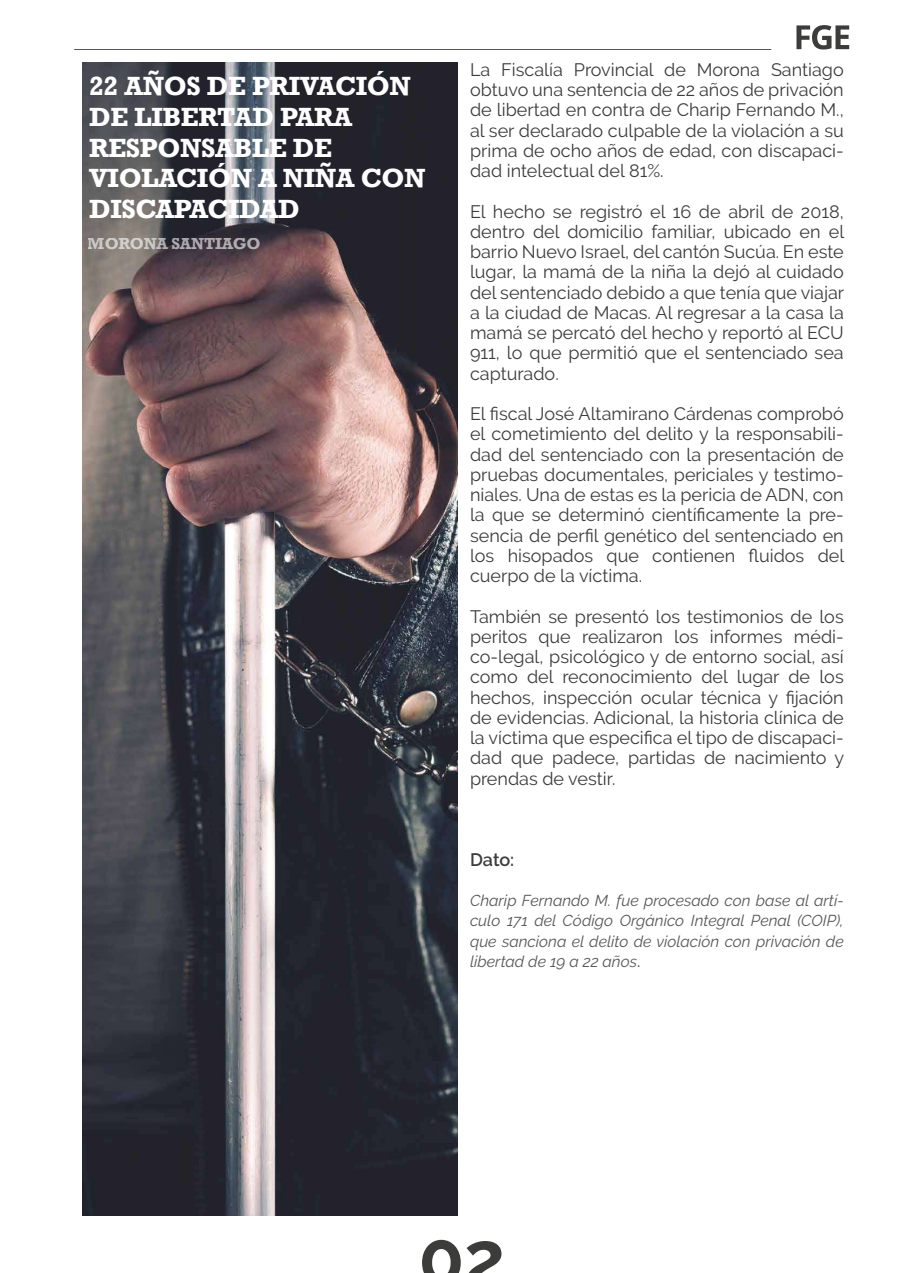
<style>
.page{position:relative;width:900px;height:1273px;background:#fff}
.page>*{position:absolute;margin:0;border:0;box-sizing:border-box;transform-origin:0 0}
.t1{font:700 75px "Raleway";color:#3c3c3b}
.t2{font:700 27px/30.8px "Rockwell";letter-spacing:-.015em;color:#fff}
.t3{font:18px/20.2px "Raleway";color:#3c3c3b;text-align:justify}
.t4{font:600 18px "Raleway";color:#3c3c3b}
.t5{font:700 16.5px "Rockwell";letter-spacing:-.015em;color:#fff}
.t6{font:italic 15.75px/20.2px "Raleway";color:#575756;text-align:justify}
.s1{font-style:normal;font-size:18px;color:#3c3c3b}
</style>
<div class="page">
<img style="left:83px;top:62px;width:374px;height:1153px">
<hr style="left:74px;top:49px;width:697px;height:1px;background:#575756">
<svg style="left:797px;top:25px;width:52px;height:24px"></svg>
<h2 class="t2" style="left:89px;top:71px;width:338px">22 AÑOS DE PRIVACIÓN<br>DE LIBERTAD PARA<br>RESPONSABLE DE<br>VIOLACIÓN A NIÑA CON<br>DISCAPACIDAD</h2>
<p class="t3" style="left:470px;top:59px;width:375px">La Fiscalía Provincial de Morona Santiago obtuvo una sentencia de 22 años de privación de libertad en contra de Charip Fernando M., al ser declarado culpable de la violación a su prima de ocho años de edad, con discapaci&shy;dad intelectual del 81%.</p>
<p class="t3" style="left:470px;top:201px;width:376px">El hecho se registró el 16 de abril de 2018, dentro del domicilio familiar, ubicado en el barrio Nuevo Israel, del cantón Sucúa. En este lugar, la mamá de la niña la dejó al cuidado del sentenciado debido a que tenía que viajar a la ciudad de Macas. Al regresar a la casa la mamá se percató del hecho y reportó al ECU 911, lo que permitió que el sentenciado sea capturado.</p>
<p class="t3" style="left:470px;top:403px;width:376px">El fiscal José Altamirano Cárdenas comprobó el cometimiento del delito y la responsabili&shy;dad del sentenciado con la presentación de pruebas documentales, periciales y testimo&shy;niales. Una de estas es la pericia de ADN, con la que se determinó científicamente la pre&shy;sencia de perfil genético del sentenciado en los hisopados que contienen fluidos del cuerpo de la víctima.</p>
<p class="t3" style="left:470px;top:606px;width:376px">También se presentó los testimonios de los peritos que realizaron los informes médi&shy;co-legal, psicológico y de entorno social, así como del reconocimiento del lugar de los hechos, inspección ocular técnica y fijación de evidencias. Adicional, la historia clínica de la víctima que especifica el tipo de discapaci&shy;dad que padece, partidas de nacimiento y prendas de vestir.</p>
<p class="t5" style="left:88px;top:234px;width:174px">MORONA SANTIAGO</p>
<p class="t4" style="left:470px;top:849px;width:46px">Dato:</p>
<p class="t6" style="left:470px;top:890px;width:375px">Charip Fernando M. fue procesado con base al artí&shy;culo 171 del Código Orgánico Integral Penal (COIP), que sanciona el delito de violación con privación de libertad de 19 a 22 años<span class="s1">.</span></p>
<h1 class="t1" style="left:418px;top:1215px;width:89px">02</h1>
</div>
